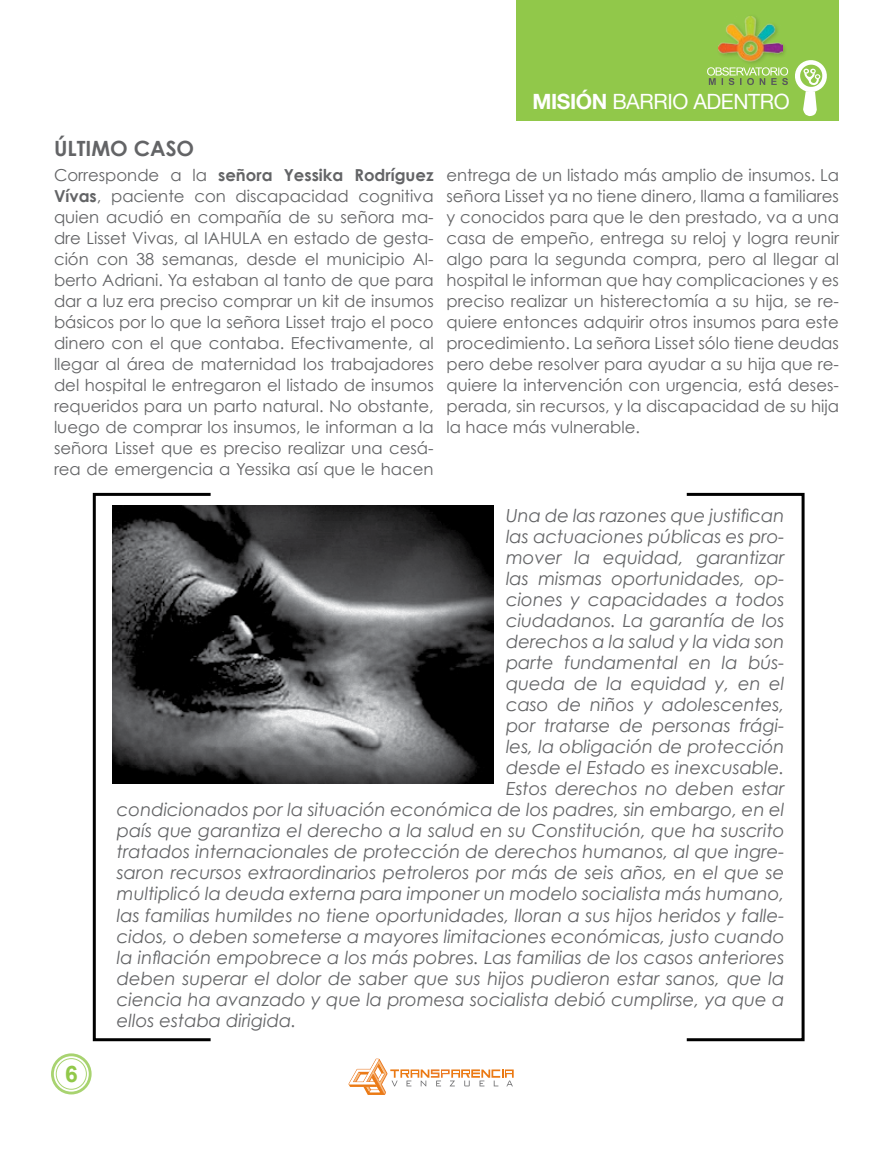
<style>
.page{position:relative;width:893px;height:1149px;background:#fff}
.page>*{position:absolute;margin:0;border:0;box-sizing:border-box;transform-origin:0 0}
.t1{font:700 22.8px "Arial";color:#91c84a}
.t2{font:21px "Helvetica Neue";letter-spacing:-.02em;color:#fff}
.t3{font:700 21px "Century Gothic";color:#636466}
.t4{font:italic 18px "Century Gothic";color:#636466}
.t5{font:16.5px/21px "Century Gothic";color:#636466;text-align:justify}
.s1{font-weight:700}
</style>
<div class="page">
<div style="left:517px;top:0;width:322px;height:120px;background:#91c84a"></div>
<div style="left:717px;top:14px;width:71px;height:52px;background:#000;opacity:.2"></div>
<img style="left:719px;top:16px;width:63px;height:42px">
<svg style="left:707px;top:58px;width:120px;height:59px"></svg>
<svg style="left:348px;top:1058px;width:166px;height:36px"></svg>
<svg style="left:53px;top:1054px;width:37px;height:38px"></svg>
<div style="left:51px;top:1053px;width:41px;height:41px;border:3px solid #91c84a;border-radius:50%"></div>
<div style="left:56px;top:1057px;width:31px;height:32px;border:1px solid #91c84a;border-radius:50%"></div>
<img style="left:113px;top:505px;width:380px;height:278px">
<div style="left:93px;top:492px;width:119px;height:548px;border:3px solid #000"></div>
<div style="left:685px;top:492px;width:120px;height:548px;border:3px solid #000"></div>
<p class="t2" style="left:532px;top:88px;width:259px"><span class="s1">MISIÓN</span> BARRIO ADENTRO</p>
<p class="t3" style="left:54px;top:135px;width:142px">ÚLTIMO CASO</p>
<p class="t5" style="left:54px;top:164px;width:381px">Corresponde a la <span class="s1">señora Yessika Rodríguez Vívas</span>, paciente con discapacidad cognitiva quien acudió en compañía de su señora ma&shy;dre Lisset Vivas, al IAHULA en estado de gesta&shy;ción con 38 semanas, desde el municipio Al&shy;berto Adriani. Ya estaban al tanto de que para dar a luz era preciso comprar un kit de insumos básicos por lo que la señora Lisset trajo el poco dinero con el que contaba. Efectivamente, al llegar al área de maternidad los trabajadores del hospital le entregaron el listado de insumos requeridos para un parto natural. No obstante, luego de comprar los insumos, le informan a la señora Lisset que es preciso realizar una cesá&shy;rea de emergencia a Yessika así que le hacen</p>
<p class="t5" style="left:446px;top:164px;width:394px">entrega de un listado más amplio de insumos. La señora Lisset ya no tiene dinero, llama a familiares y conocidos para que le den prestado, va a una casa de empeño, entrega su reloj y logra reunir algo para la segunda compra, pero al llegar al hospital le informan que hay complicaciones y es preciso realizar un histerectomía a su hija, se re&shy;quiere entonces adquirir otros insumos para este procedimiento. La señora Lisset sólo tiene deudas pero debe resolver para ayudar a su hija que re&shy;quiere la intervención con urgencia, está deses&shy;perada, sin recursos, y la discapacidad de su hija la hace más vulnerable.</p>
<p class="t4" style="left:506px;top:504px;width:280px">Una de las razones que justifican</p>
<p class="t4" style="left:506px;top:525px;width:280px">las actuaciones públicas es pro-</p>
<p class="t4" style="left:506px;top:546px;width:280px">mover la equidad, garantizar</p>
<p class="t4" style="left:506px;top:567px;width:280px">las mismas oportunidades, op-</p>
<p class="t4" style="left:506px;top:588px;width:280px">ciones y capacidades a todos</p>
<p class="t4" style="left:506px;top:609px;width:280px">ciudadanos. La garantía de los</p>
<p class="t4" style="left:506px;top:630px;width:280px">derechos a la salud y la vida son</p>
<p class="t4" style="left:506px;top:651px;width:280px">parte fundamental en la bús-</p>
<p class="t4" style="left:506px;top:672px;width:280px">queda de la equidad y, en el</p>
<p class="t4" style="left:506px;top:693px;width:280px">caso de niños y adolescentes,</p>
<p class="t4" style="left:506px;top:714px;width:280px">por tratarse de personas frági-</p>
<p class="t4" style="left:506px;top:735px;width:280px">les, la obligación de protección</p>
<p class="t4" style="left:506px;top:756px;width:280px">desde el Estado es inexcusable.</p>
<p class="t4" style="left:506px;top:777px;width:280px">Estos derechos no deben estar</p>
<p class="t4" style="left:117px;top:798px;width:669px">condicionados por la situación económica de los padres, sin embargo, en el</p>
<p class="t4" style="left:117px;top:819px;width:669px">país que garantiza el derecho a la salud en su Constitución, que ha suscrito</p>
<p class="t4" style="left:117px;top:840px;width:669px">tratados internacionales de protección de derechos humanos, al que ingre-</p>
<p class="t4" style="left:117px;top:861px;width:669px">saron recursos extraordinarios petroleros por más de seis años, en el que se</p>
<p class="t4" style="left:117px;top:882px;width:669px">multiplicó la deuda externa para imponer un modelo socialista más humano,</p>
<p class="t4" style="left:117px;top:903px;width:669px">las familias humildes no tiene oportunidades, lloran a sus hijos heridos y falle-</p>
<p class="t4" style="left:117px;top:924px;width:669px">cidos, o deben someterse a mayores limitaciones económicas, justo cuando</p>
<p class="t4" style="left:117px;top:945px;width:669px">la inflación empobrece a los más pobres. Las familias de los casos anteriores</p>
<p class="t4" style="left:117px;top:966px;width:669px">deben superar el dolor de saber que sus hijos pudieron estar sanos, que la</p>
<p class="t4" style="left:117px;top:987px;width:669px">ciencia ha avanzado y que la promesa socialista debió cumplirse, ya que a</p>
<p class="t4" style="left:117px;top:1008px;width:181px">ellos estaba dirigida.</p>
<h1 class="t1" style="left:65px;top:1058px;width:14px">6</h1>
</div>
